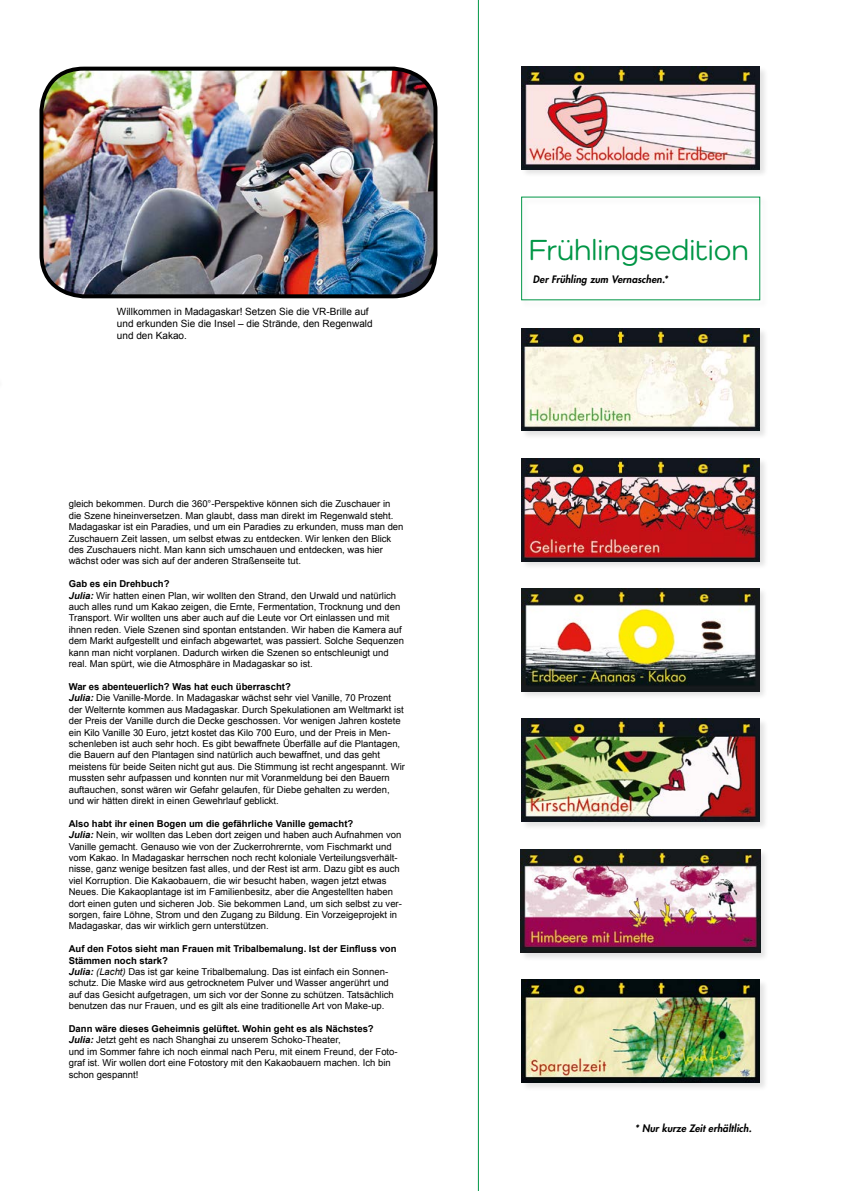
<style>
.page{position:relative;width:842px;height:1191px;background:#fff}
.page>*{position:absolute;margin:0;border:0;box-sizing:border-box;transform-origin:0 0}
.t1{font:500 30px "Como";color:#009646}
.t2{font:10px/12px "Arial";color:#000}
.t3{font:italic 800 10px "Futura Std";letter-spacing:.01em;color:#000}
.t4{font:9.5px/11.4px "Arial";color:#000}
.s1{font-weight:700}
.s2{font-weight:700;font-style:italic}
.s3{font-style:italic}
</style>
<div class="page">
<div style="left:521px;top:66px;width:247px;height:112px;background:#000;opacity:.11"></div>
<img style="left:522px;top:67px;width:238px;height:102px">
<div style="left:521px;top:978px;width:247px;height:113px;background:#000;opacity:.11"></div>
<img style="left:522px;top:979px;width:238px;height:103px">
<div style="left:520px;top:848px;width:249px;height:113px;background:#000;opacity:.11"></div>
<img style="left:521px;top:849px;width:239px;height:103px">
<div style="left:520px;top:587px;width:248px;height:112px;background:#000;opacity:.11"></div>
<img style="left:522px;top:588px;width:238px;height:103px">
<div style="left:521px;top:458px;width:247px;height:112px;background:#000;opacity:.11"></div>
<img style="left:522px;top:458px;width:238px;height:103px">
<div style="left:521px;top:718px;width:247px;height:112px;background:#000;opacity:.11"></div>
<img style="left:522px;top:719px;width:238px;height:102px">
<div style="left:521px;top:327px;width:247px;height:113px;background:#000;opacity:.11"></div>
<img style="left:522px;top:328px;width:238px;height:103px">
<img style="left:42px;top:69px;width:393px;height:227px">
<div style="left:39px;top:67px;width:398px;height:231px;border:4px solid #000;border-radius:43px"></div>
<hr style="left:478px;top:0;width:1px;height:1191px;background:#009646">
<p class="t2" style="left:117px;top:305px;width:257px">Willkommen in Madagaskar! Setzen Sie die VR-Brille auf und erkunden Sie die Insel – die Strände, den Regenwald und den Kakao.</p>
<p class="t4" style="left:69px;top:498px;width:336px">gleich bekommen. Durch die 360°-Perspektive können sich die Zuschauer in die Szene hineinversetzen. Man glaubt, dass man direkt im Regenwald steht.<br>Madagaskar ist ein Paradies, und um ein Paradies zu erkunden, muss man den Zuschauern Zeit lassen, um selbst etwas zu entdecken. Wir lenken den Blick des Zuschauers nicht. Man kann sich umschauen und entdecken, was hier wächst oder was sich auf der anderen Straßenseite tut.</p>
<p class="t4" style="left:69px;top:578px;width:337px"><span class="s1">Gab es ein Drehbuch?<br></span><span class="s2">Julia:</span> Wir hatten einen Plan, wir wollten den Strand, den Urwald und natürlich auch alles rund um Kakao zeigen, die Ernte, Fermentation, Trocknung und den Transport. Wir wollten uns aber auch auf die Leute vor Ort einlassen und mit ihnen reden. Viele Szenen sind spontan entstanden. Wir haben die Kamera auf dem Markt aufgestellt und einfach abgewartet, was passiert. Solche Sequenzen kann man nicht vorplanen. Dadurch wirken die Szenen so entschleunigt und real. Man spürt, wie die Atmosphäre in Madagaskar so ist.</p>
<p class="t4" style="left:69px;top:681px;width:338px"><span class="s1">War es abenteuerlich? Was hat euch überrascht?<br></span><span class="s2">Julia:</span> Die Vanille-Morde. In Madagaskar wächst sehr viel Vanille, 70 Prozent der Welternte kommen aus Madagaskar. Durch Spekulationen am Weltmarkt ist der Preis der Vanille durch die Decke geschossen. Vor wenigen Jahren kostete ein Kilo Vanille 30 Euro, jetzt kostet das Kilo 700 Euro, und der Preis in Men&shy;schenleben ist auch sehr hoch. Es gibt bewaffnete Überfälle auf die Plantagen, die Bauern auf den Plantagen sind natürlich auch bewaffnet, und das geht meistens für beide Seiten nicht gut aus. Die Stimmung ist recht angespannt. Wir mussten sehr aufpassen und konnten nur mit Voranmeldung bei den Bauern auftauchen, sonst wären wir Gefahr gelaufen, für Diebe gehalten zu werden, und wir hätten direkt in einen Gewehrlauf geblickt.</p>
<p class="t4" style="left:69px;top:817px;width:335px"><span class="s1">Also habt ihr einen Bogen um die gefährliche Vanille gemacht?<br></span><span class="s2">Julia:</span> Nein, wir wollten das Leben dort zeigen und haben auch Aufnahmen von Vanille gemacht. Genauso wie von der Zuckerrohrernte, vom Fischmarkt und vom Kakao. In Madagaskar herrschen noch recht koloniale Verteilungsverhält&shy;nisse, ganz wenige besitzen fast alles, und der Rest ist arm. Dazu gibt es auch viel Korruption. Die Kakaobauern, die wir besucht haben, wagen jetzt etwas Neues. Die Kakaoplantage ist im Familienbesitz, aber die Angestellten haben dort einen guten und sicheren Job. Sie bekommen Land, um sich selbst zu ver&shy;sorgen, faire Löhne, Strom und den Zugang zu Bildung. Ein Vorzeigeprojekt in Madagaskar, das wir wirklich gern unterstützen.</p>
<p class="t4" style="left:69px;top:943px;width:329px"><span class="s1">Auf den Fotos sieht man Frauen mit Tribalbemalung. Ist der Einfluss von Stämmen noch stark?<br></span><span class="s2">Julia:</span> <span class="s3">(Lacht)</span> Das ist gar keine Tribalbemalung. Das ist einfach ein Sonnen&shy;schutz. Die Maske wird aus getrocknetem Pulver und Wasser angerührt und auf das Gesicht aufgetragen, um sich vor der Sonne zu schützen. Tatsächlich benutzen das nur Frauen, und es gilt als eine traditionelle Art von Make-up.</p>
<p class="t4" style="left:69px;top:1023px;width:330px"><span class="s1">Dann wäre dieses Geheimnis gelüftet. Wohin geht es als Nächstes?<br></span><span class="s2">Julia:</span> Jetzt geht es nach Shanghai zu unserem Schoko-Theater,<br>und im Sommer fahre ich noch einmal nach Peru, mit einem Freund, der Foto&shy;graf ist. Wir wollen dort eine Fotostory mit den Kakaobauern machen. Ich bin schon gespannt!</p>
<h1 class="t1" style="left:529px;top:232px;width:221px">Frühlingsedition</h1>
<p class="t3" style="left:533px;top:273px;width:136px">Der Frühling zum Vernaschen.*</p>
<p class="t3" style="left:635px;top:1121px;width:118px">* Nur kurze Zeit erhältlich.</p>
</div>
